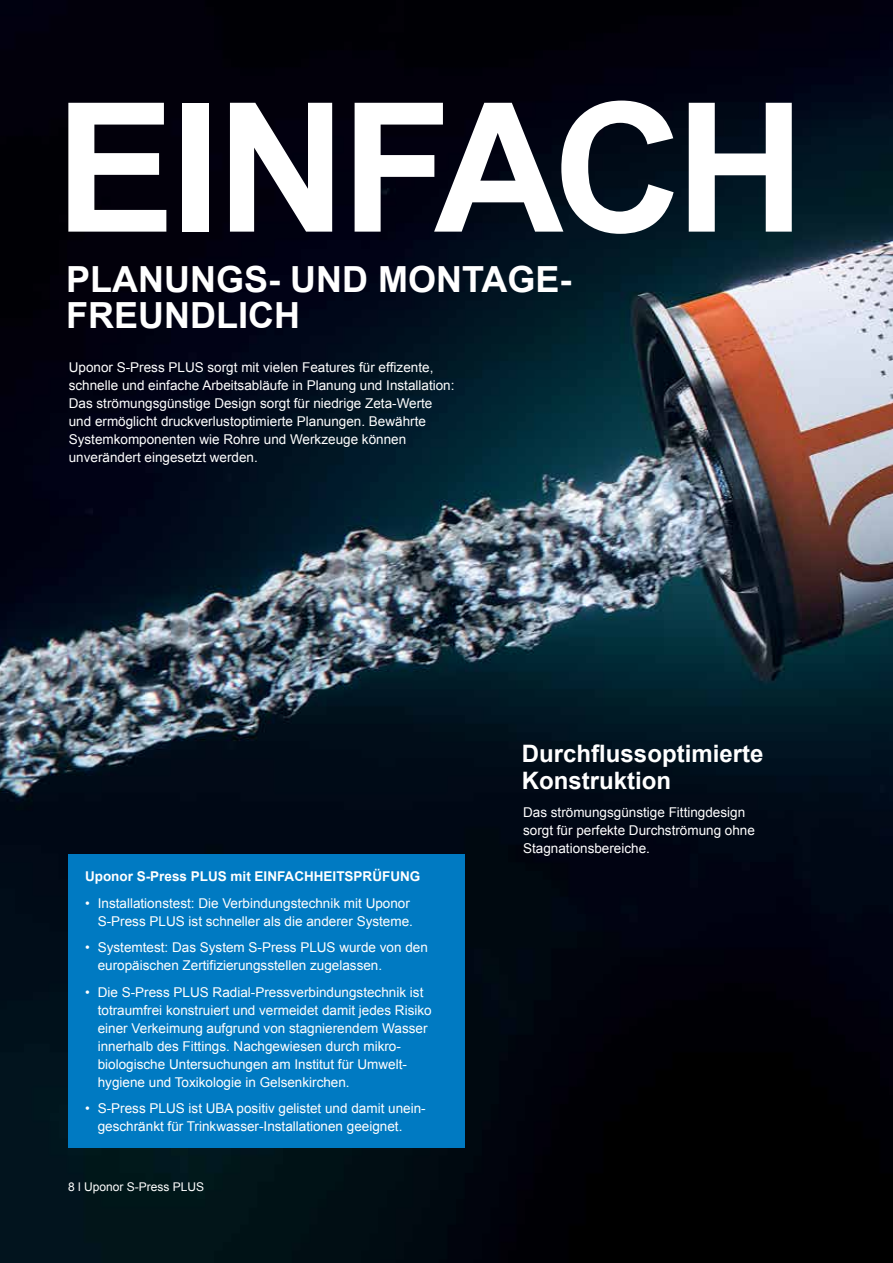
<style>
.page{position:relative;width:893px;height:1263px;background:#fff}
.page>*{position:absolute;margin:0;border:0;box-sizing:border-box;transform-origin:0 0}
.t1{font:700 180px "Arial";letter-spacing:-.035em;color:#fff}
.t2{font:700 36px/36px "Arial";color:#fff}
.t3{font:700 24px/27px "Arial";color:#fff}
.t4{font:13.5px/18px "Arial";color:#fff}
.t5{font:700 13.5px "Arial";color:#fff}
.t6{font:12px "Arial";color:#fff}
</style>
<div class="page">
<img style="left:0;top:0;width:893px;height:1263px">
<div style="left:68px;top:854px;width:397px;height:294px;background:#007ac2"></div>
<h1 class="t1" style="left:55px;top:48px;width:752px">EINFACH</h1>
<h2 class="t2" style="left:66px;top:262px;width:507px">PLANUNGS- UND MONTAGE-<br>FREUNDLICH</h2>
<p class="t4" style="left:69px;top:358px;width:387px">Uponor S-Press PLUS sorgt mit vielen Features für effizente, schnelle und einfache Arbeitsabläufe in Planung und Installation:<br>Das strömungsgünstige Design sorgt für niedrige Zeta-Werte und ermöglicht druckverlustoptimierte Planungen. Bewährte Systemkomponenten wie Rohre und Werkzeuge können unverändert eingesetzt werden.</p>
<p class="t5" style="left:85px;top:867px;width:337px">Uponor S-Press PLUS mit EINFACHHEITSPRÜFUNG</p>
<p class="t4" style="left:85px;top:894px;width:329px;text-align:right">• Installationstest: Die Verbindungstechnik mit Uponor<br>S-Press PLUS ist schneller als die anderer Systeme.</p>
<p class="t4" style="left:98px;top:938px;width:332px;text-indent:-13px">• Systemtest: Das System S-Press PLUS wurde von den europäischen Zertifizierungsstellen zugelassen.</p>
<p class="t4" style="left:98px;top:983px;width:335px;text-indent:-13px">• Die S-Press PLUS Radial-Pressverbindungstechnik ist totraumfrei konstruiert und vermeidet damit jedes Risiko einer Verkeimung aufgrund von stagnierendem Wasser innerhalb des Fittings. Nachgewiesen durch mikro&shy;biologische Untersuchungen am Institut für Umwelt&shy;hygiene und Toxikologie in Gelsenkirchen.</p>
<p class="t4" style="left:98px;top:1099px;width:329px;text-indent:-13px">• S-Press PLUS ist UBA positiv gelistet und damit unein&shy;geschränkt für Trinkwasser-Installationen geeignet.</p>
<p class="t6" style="left:68px;top:1179px;width:138px">8 l Uponor S-Press PLUS</p>
<h3 class="t3" style="left:522px;top:741px;width:243px">Durchflussoptimierte<br>Konstruktion</h3>
<p class="t4" style="left:523px;top:803px;width:233px">Das strömungsgünstige Fittingdesign sorgt für perfekte Durchströmung ohne<br>Stagnationsbereiche.</p>
</div>
